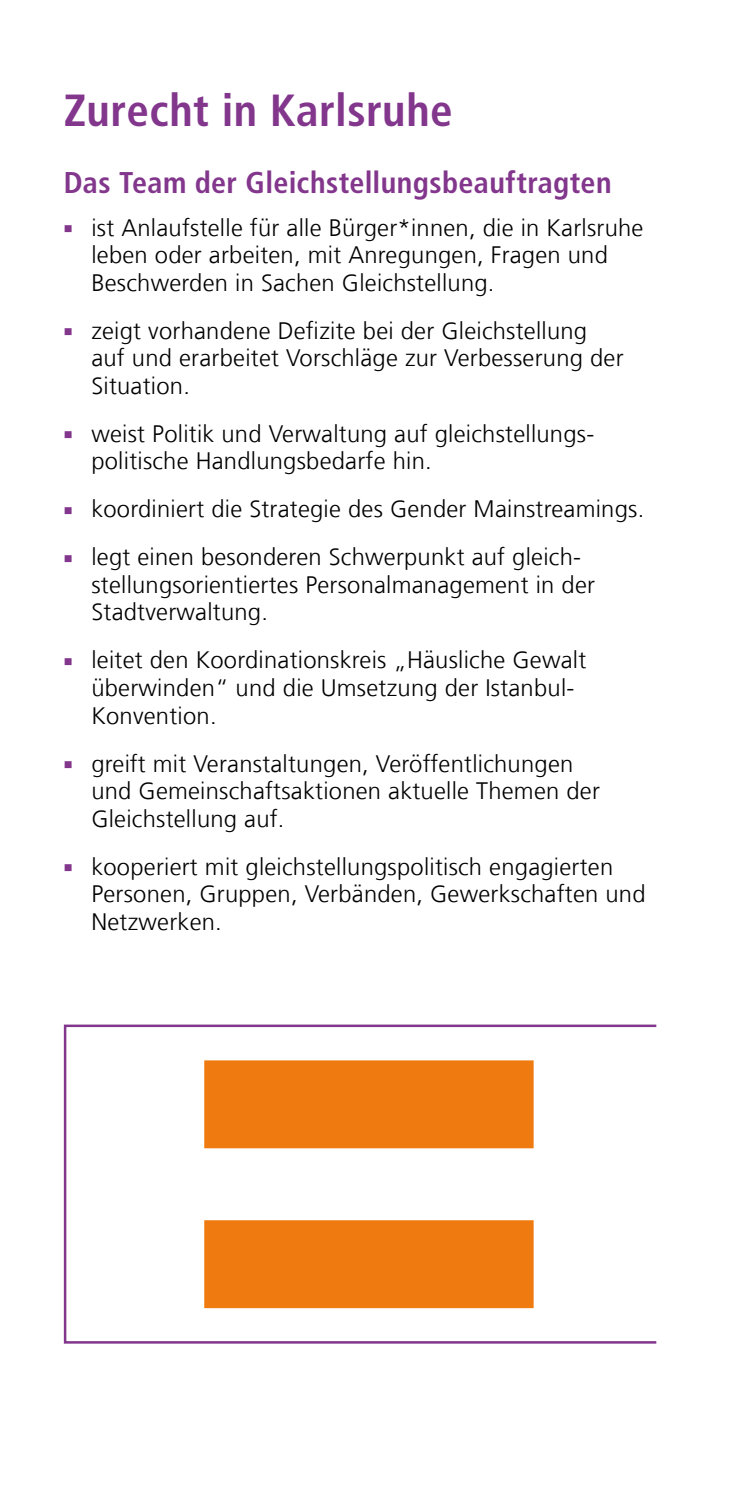
<style>
.page{position:relative;width:745px;height:1489px;background:#fff}
.page>*{position:absolute;margin:0;border:0;box-sizing:border-box;transform-origin:0 0}
.t1{font:700 condensed 45px "Frutiger For Karlsruhe";letter-spacing:.01em;color:#82368c}
.t2{font:700 condensed 30px "Frutiger For Karlsruhe";letter-spacing:.01em;color:#82368c}
.t3{font:300 23.75px/27.5px "Frutiger For Karlsruhe";letter-spacing:.01em;color:#000}
</style>
<div class="page">
<svg style="left:63px;top:1024px;width:594px;height:320px"></svg>
<svg style="left:204px;top:1060px;width:329px;height:247px;fill:#ef7b10"></svg>
<h1 class="t1" style="left:64px;top:84px;width:390px">Zurecht in Karlsruhe</h1>
<p class="t2" style="left:64px;top:165px;width:549px">Das Team der Gleichstellungsbeauftragten</p>
<p class="t3" style="left:91px;top:214px;width:553px">ist Anlaufstelle für alle Bürger*innen, die in Karlsruhe leben oder arbeiten, mit Anregungen, Fragen und<br>Beschwerden in Sachen Gleichstellung.</p>
<p class="t3" style="left:91px;top:317px;width:533px">zeigt vorhandene Defizite bei der Gleichstellung auf und erarbeitet Vorschläge zur Verbesserung der<br>Situation.</p>
<p class="t3" style="left:91px;top:420px;width:504px">weist Politik und Verwaltung auf gleichstellungs&shy;politische Handlungsbedarfe hin.</p>
<p class="t3" style="left:91px;top:485px;width:554px;line-height:48px">koordiniert die Strategie des Gender Mainstreamings. legt einen besonderen Schwerpunkt auf gleich-</p>
<p class="t3" style="left:91px;top:571px;width:505px">stellungsorientiertes Personalmanagement in der<br>Stadtverwaltung.</p>
<p class="t3" style="left:91px;top:646px;width:496px">leitet den Koordinationskreis „Häusliche Gewalt überwinden“ und die Umsetzung der Istanbul-<br>Konvention.</p>
<p class="t3" style="left:91px;top:749px;width:509px">greift mit Veranstaltungen, Veröffentlichungen und Gemeinschaftsaktionen aktuelle Themen der<br>Gleichstellung auf.</p>
<p class="t3" style="left:91px;top:852px;width:555px">kooperiert mit gleichstellungspolitisch engagierten<br>Personen, Gruppen, Verbänden, Gewerkschaften und<br>Netzwerken.</p>
</div>
